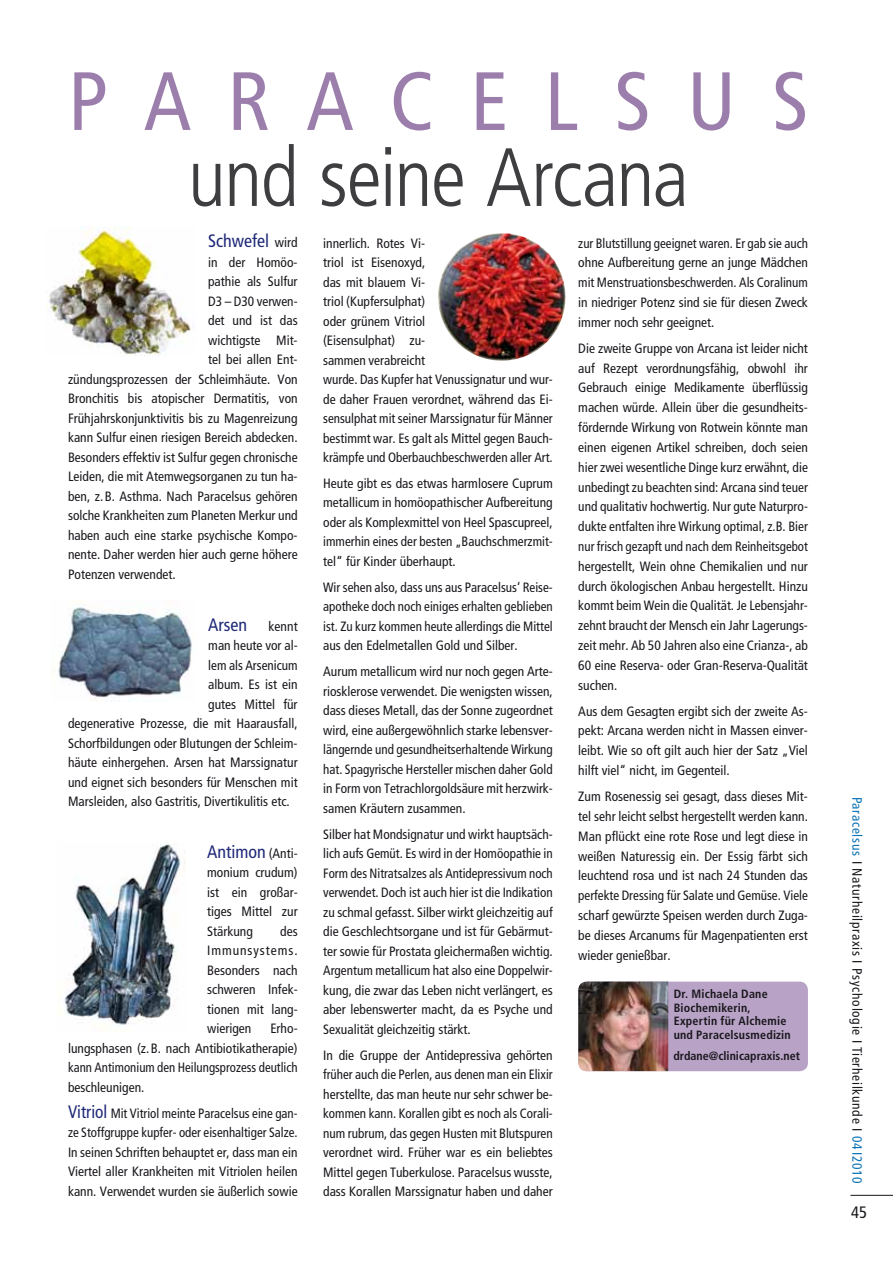
<style>
.page{position:relative;width:893px;height:1263px;background:#fff}
.page>*{position:absolute;margin:0;border:0;box-sizing:border-box;transform-origin:0 0}
.t1{font:300 condensed 82.5px "Frutiger";letter-spacing:-.02em;color:#3e3d40}
.t2{font:condensed 82.5px "Frutiger";color:#9c7eac}
.t3{font:condensed 18px "Frutiger";color:#1f2979}
.t4{font:condensed 16.5px "Frutiger";color:#1a171c}
.t5{font:condensed 13.5px/19.5px "Frutiger";color:#1a171c;text-align:justify}
.t6{font:condensed 13.5px/19.5px "Frutiger";color:#1a171c;text-align:justify;scale:.96 1}
.t7{font:condensed 13.5px "Frutiger";letter-spacing:.05em;color:#1a171c}
.t8{font:700 condensed 12px/13.5px "Frutiger";letter-spacing:.015em;color:#1a171c}
.s1{font-size:13.5px;color:#1a171c}
.s2{font-size:18px;color:#1f2979}
.s3{color:#0b72b5}
</style>
<div class="page">
<hr style="left:850px;top:1195px;width:43px;height:1px;background:#1a171c">
<div style="left:578px;top:981px;width:230px;height:90px;background:#b8a3c6;border-radius:9px"></div>
<img style="left:578px;top:981px;width:90px;height:90px">
<img style="left:450px;top:233px;width:49px;height:27px">
<img style="left:47px;top:226px;width:144px;height:129px">
<img style="left:51px;top:601px;width:141px;height:101px">
<img style="left:57px;top:844px;width:129px;height:181px">
<h1 class="t2" style="left:68px;top:53px;width:742px">P A R A C E L S U S</h1>
<h1 class="t1" style="left:188px;top:131px;width:503px">und seine Arcana</h1>
<h2 class="t3" style="left:208px;top:231px;width:91px">Schwefel <span class="s1">wird</span></h2>
<p class="t5" style="left:208px;top:252px;width:91px">in der Homöo-</p>
<p class="t5" style="left:208px;top:272px;width:91px">pathie als Sulfur</p>
<p class="t5" style="left:208px;top:292px;width:91px">D3 – D30 verwen-</p>
<p class="t5" style="left:208px;top:311px;width:91px">det und ist das</p>
<p class="t5" style="left:208px;top:330px;width:91px">wichtigste Mit-</p>
<p class="t5" style="left:208px;top:350px;width:91px">tel bei allen Ent-</p>
<p class="t5" style="left:68px;top:369px;width:231px">zündungsprozessen der Schleimhäute. Von</p>
<p class="t5" style="left:68px;top:389px;width:231px">Bronchitis bis atopischer Dermatitis, von</p>
<p class="t5" style="left:68px;top:408px;width:231px">Frühjahrskonjunktivitis bis zu Magenreizung</p>
<p class="t5" style="left:68px;top:428px;width:231px">kann Sulfur einen riesigen Bereich abdecken.</p>
<p class="t5" style="left:68px;top:448px;width:231px">Besonders effektiv ist Sulfur gegen chronische</p>
<p class="t5" style="left:68px;top:467px;width:231px">Leiden, die mit Atemwegsorganen zu tun ha-</p>
<p class="t5" style="left:68px;top:486px;width:231px">ben, z.B. Asthma. Nach Paracelsus gehören</p>
<p class="t5" style="left:68px;top:506px;width:231px">solche Krankheiten zum Planeten Merkur und</p>
<p class="t5" style="left:68px;top:526px;width:231px">haben auch eine starke psychische Kompo-</p>
<p class="t5" style="left:68px;top:545px;width:231px">nente. Daher werden hier auch gerne höhere</p>
<p class="t5" style="left:68px;top:564px;width:109px">Potenzen verwendet.</p>
<h2 class="t3" style="left:208px;top:614px;width:91px">Arsen <span class="s1">kennt</span></h2>
<p class="t5" style="left:208px;top:636px;width:91px">man heute vor al-</p>
<p class="t5" style="left:208px;top:655px;width:91px">lem als Arsenicum</p>
<p class="t5" style="left:208px;top:675px;width:91px">album. Es ist ein</p>
<p class="t5" style="left:208px;top:694px;width:91px">gutes Mittel für</p>
<p class="t5" style="left:68px;top:714px;width:231px">degenerative Prozesse, die mit Haarausfall,</p>
<p class="t5" style="left:68px;top:733px;width:231px">Schorfbildungen oder Blutungen der Schleim-</p>
<p class="t5" style="left:68px;top:753px;width:231px">häute einhergehen. Arsen hat Marssignatur</p>
<p class="t5" style="left:68px;top:772px;width:231px">und eignet sich besonders für Menschen mit</p>
<p class="t5" style="left:68px;top:792px;width:223px">Marsleiden, also Gastritis, Divertikulitis etc.</p>
<h2 class="t3" style="left:207px;top:841px;width:92px">Antimon <span class="s1">(Anti-</span></h2>
<p class="t5" style="left:207px;top:863px;width:92px">monium crudum) ist ein großar&shy;tiges Mittel zur Stärkung</p>
<p class="t5" style="left:323px;top:233px;width:231px;text-align:left">innerlich. Rotes Vi-<br>triol ist Eisenoxyd,<br>das mit blauem Vi-<br>triol (Kupfersulphat)<br>oder grünem Vitriol<br>(Eisensulphat) zu-<br>sammen verabreicht<br>wurde. Das Kupfer hat Venussignatur und wur&shy;de daher Frauen verordnet, während das Ei&shy;sensulphat mit seiner Marssignatur für Männer bestimmt war. Es galt als Mittel gegen Bauch&shy;krämpfe und Oberbauchbeschwerden aller Art.</p>
<p class="t5" style="left:323px;top:474px;width:231px">Heute gibt es das etwas harmlosere Cuprum metallicum in homöopathischer Aufbereitung oder als Komplexmittel von Heel Spascupreel, immerhin eines der besten „Bauchschmerzmit&shy;tel“ für Kinder überhaupt.</p>
<p class="t5" style="left:323px;top:577px;width:231px">Wir sehen also, dass uns aus Paracelsus‘ Reise&shy;apotheke doch noch einiges erhalten geblieben ist. Zu kurz kommen heute allerdings die Mittel aus den Edelmetallen Gold und Silber.</p>
<p class="t5" style="left:323px;top:662px;width:231px">Aurum metallicum wird nur noch gegen Arte&shy;riosklerose verwendet. Die wenigsten wissen, dass dieses Metall, das der Sonne zugeordnet wird, eine außergewöhnlich starke lebensver&shy;längernde und gesundheitserhaltende Wirkung hat. Spagyrische Hersteller mischen daher Gold in Form von Tetrachlorgoldsäure mit herzwirk&shy;samen Kräutern zusammen.</p>
<p class="t5" style="left:323px;top:824px;width:231px">Silber hat Mondsignatur und wirkt hauptsäch&shy;lich aufs Gemüt. Es wird in der Homöopathie in Form des Nitratsalzes als Antidepressivum noch verwendet. Doch ist auch hier ist die Indikation zu schmal gefasst. Silber wirkt gleichzeitig auf die Geschlechtsorgane und ist für Gebärmut&shy;ter sowie für Prostata gleichermaßen wichtig.<br>Argentum metallicum hat also eine Doppelwir&shy;kung, die zwar das Leben nicht verlängert, es aber lebenswerter macht, da es Psyche und Sexualität gleichzeitig stärkt.</p>
<p class="t5" style="left:323px;top:1045px;width:231px">In die Gruppe der Antidepressiva gehörten früher auch die Perlen, aus denen man ein Elixir herstellte, das man heute nur sehr schwer be&shy;kommen kann. Korallen gibt es noch als Corali&shy;num rubrum, das gegen Husten mit Blutspuren verordnet wird. Früher war es ein beliebtes Mittel gegen Tuberkulose. Paracelsus wusste, dass Korallen Marssignatur haben und daher</p>
<p class="t6" style="left:578px;top:233px;width:241px">zur Blutstillung geeignet waren. Er gab sie auch ohne Aufbereitung gerne an junge Mädchen mit Menstruationsbeschwerden. Als Coralinum in niedriger Potenz sind sie für diesen Zweck immer noch sehr geeignet.</p>
<p class="t5" style="left:578px;top:338px;width:231px">Die zweite Gruppe von Arcana ist leider nicht auf Rezept verordnungsfähig, obwohl ihr Gebrauch einige Medikamente überflüssig machen würde. Allein über die gesundheits&shy;fördernde Wirkung von Rotwein könnte man einen eigenen Artikel schreiben, doch seien hier zwei wesentliche Dinge kurz erwähnt, die unbedingt zu beachten sind: Arcana sind teuer und qualitativ hochwertig. Nur gute Naturpro&shy;dukte entfalten ihre Wirkung optimal, z.B. Bier nur frisch gezapft und nach dem Reinheitsgebot hergestellt, Wein ohne Chemikalien und nur durch ökologischen Anbau hergestellt. Hinzu kommt beim Wein die Qualität. Je Lebensjahr&shy;zehnt braucht der Mensch ein Jahr Lagerungs&shy;zeit mehr. Ab 50 Jahren also eine Crianza-, ab 60 eine Reserva- oder Gran-Reserva-Qualität suchen.</p>
<p class="t5" style="left:578px;top:701px;width:231px">Aus dem Gesagten ergibt sich der zweite As&shy;pekt: Arcana werden nicht in Massen einver&shy;leibt. Wie so oft gilt auch hier der Satz „Viel hilft viel“ nicht, im Gegenteil.</p>
<p class="t5" style="left:578px;top:787px;width:231px">Zum Rosenessig sei gesagt, dass dieses Mit&shy;tel sehr leicht selbst hergestellt werden kann.<br>Man pflückt eine rote Rose und legt diese in weißen Naturessig ein. Der Essig färbt sich leuchtend rosa und ist nach 24 Stunden das perfekte Dressing für Salate und Gemüse. Viele scharf gewürzte Speisen werden durch Zuga&shy;be dieses Arcanums für Magenpatienten erst wieder genießbar.</p>
<p class="t8" style="left:674px;top:987px;width:119px">Dr. Michaela Dane<br>Biochemikerin,<br>Expertin für Alchemie und Paracelsusmedizin</p>
<p class="t8" style="left:673px;top:1049px;width:128px">drdane@clinicapraxis.net</p>
<p class="t5" style="left:207px;top:921px;width:92px;text-indent:73px">des Immunsystems.<br>Besonders nach schweren Infek&shy;tionen mit lang&shy;wierigen</p>
<p class="t5" style="left:68px;top:1019px;width:231px;text-indent:202px">Erho&shy;lungsphasen (z.B. nach Antibiotikatherapie) kann Antimonium den Heilungsprozess deutlich beschleunigen.</p>
<p class="t6" style="left:68px;top:1103px;width:241px"><span class="s2">Vitriol</span> Mit Vitriol meinte Paracelsus eine gan&shy;ze Stoffgruppe kupfer- oder eisenhaltiger Salze.<br>In seinen Schriften behauptet er, dass man ein Viertel aller Krankheiten mit Vitriolen heilen kann. Verwendet wurden sie äußerlich sowie</p>
<p class="t7" style="left:865px;top:797px;width:389px;rotate:90deg"><span class="s3">Paracelsus</span> I Naturheilpraxis I Psychologie I Tierheilkunde I <span class="s3">04 I2010</span></p>
<p class="t4" style="left:851px;top:1202px;width:17px">45</p>
</div>
